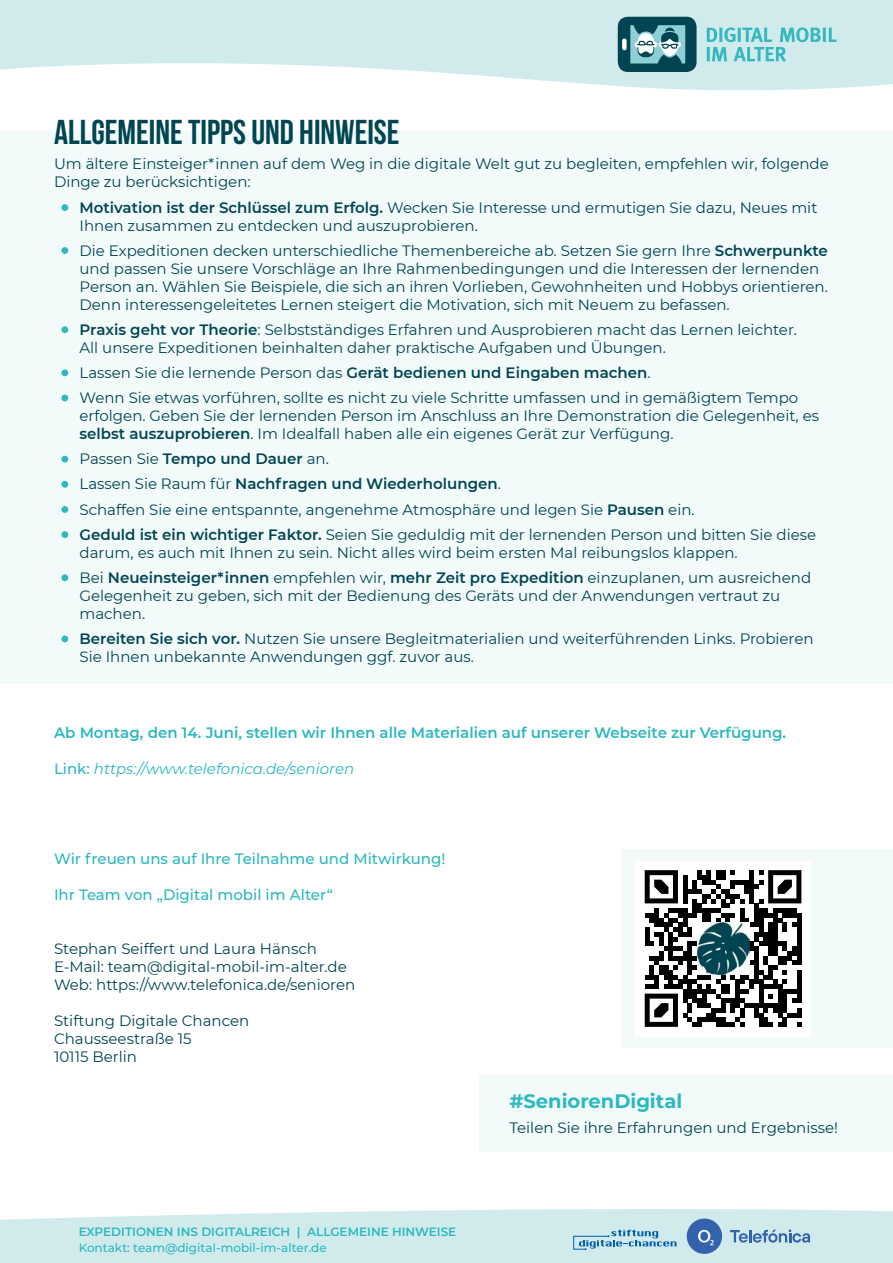
<style>
.page{position:relative;width:893px;height:1263px;background:#fff}
.page>*{position:absolute;margin:0;border:0;box-sizing:border-box;transform-origin:0 0}
.t1{font:34.5px "Bebas Neue";color:#004552}
.t2{font:700 19.5px "Montserrat";color:#2bb8bf}
.t3{font:15px/18px "Montserrat";color:#004552}
.t4{font:600 15px "Montserrat";color:#2bb8bf}
.t5{font:500 15px "Montserrat";color:#2bb8bf}
.t6{font:italic 15px "Montserrat";color:#2bb8bf}
.t7{font:600 12px "Montserrat";color:#2bb8bf}
.t8{font:500 12px "Montserrat";color:#2bb8bf}
.s1{font-weight:600}
.s2{font-weight:500;font-style:normal}
</style>
<div class="page">
<svg style="left:0;top:0;width:893px;height:91px;fill:#d1ebed"></svg>
<div style="left:0;top:131px;width:893px;height:553px;background:#f3fafa"></div>
<div style="left:479px;top:1076px;width:414px;height:76px;background:#f3fafa"></div>
<div style="left:0;top:1209px;width:893px;height:54px;background:#d1ebed"></div>
<svg style="left:574px;top:1230px;width:102px;height:20px;background:#9fc9dc"></svg>
<svg style="left:730px;top:1229px;width:80px;height:13px"></svg>
<div style="left:687px;top:1218px;width:35px;height:36px;background:#3462ac;border-radius:50%"></div>
<svg style="left:698px;top:1230px;width:16px;height:15px"></svg>
<div style="left:622px;top:849px;width:271px;height:199px;background:#f3fafa"></div>
<svg style="left:618px;top:17px;width:79px;height:55px;background:#417d86"></svg>
<div style="left:622px;top:38px;width:5px;height:12px;background:#fff;border-radius:2px"></div>
<svg style="left:707px;top:27px;width:130px;height:34px;background:#9edade"></svg>
<div style="left:61px;top:635px;width:7px;height:7px;background:#2bb8bf;border-radius:50%"></div>
<div style="left:635px;top:861px;width:176px;height:175px;background:#fff"></div>
<svg style="left:645px;top:870px;width:156px;height:157px"></svg>
<img style="left:697px;top:922px;width:52px;height:52px">
<div style="left:61px;top:204px;width:7px;height:7px;background:#2bb8bf;border-radius:50%"></div>
<div style="left:61px;top:247px;width:7px;height:7px;background:#2bb8bf;border-radius:50%"></div>
<div style="left:61px;top:326px;width:7px;height:7px;background:#2bb8bf;border-radius:50%"></div>
<div style="left:61px;top:369px;width:7px;height:7px;background:#2bb8bf;border-radius:50%"></div>
<div style="left:61px;top:395px;width:7px;height:6px;background:#2bb8bf;border-radius:50%"></div>
<div style="left:61px;top:456px;width:7px;height:7px;background:#2bb8bf;border-radius:50%"></div>
<div style="left:61px;top:481px;width:7px;height:7px;background:#2bb8bf;border-radius:50%"></div>
<div style="left:61px;top:506px;width:7px;height:7px;background:#2bb8bf;border-radius:50%"></div>
<div style="left:61px;top:531px;width:7px;height:7px;background:#2bb8bf;border-radius:50%"></div>
<div style="left:61px;top:574px;width:7px;height:7px;background:#2bb8bf;border-radius:50%"></div>
<h1 class="t1" style="left:54px;top:113px;width:347px">ALLGEMEINE TIPPS UND HINWEISE</h1>
<p class="t3" style="left:54px;top:155px;width:776px">Um ältere Einsteiger*innen auf dem Weg in die digitale Welt gut zu begleiten, empfehlen wir, folgende<br>Dinge zu berücksichtigen:</p>
<p class="t3" style="left:80px;top:198px;width:739px"><span class="s1">Motivation ist der Schlüssel zum Erfolg.</span> Wecken Sie Interesse und ermutigen Sie dazu, Neues mit<br>Ihnen zusammen zu entdecken und auszuprobieren.</p>
<p class="t3" style="left:80px;top:241px;width:750px">Die Expeditionen decken unterschiedliche Themenbereiche ab. Setzen Sie gern Ihre <span class="s1">Schwerpunkte </span>und passen Sie unsere Vorschläge an Ihre Rahmenbedingungen und die Interessen der lernenden Person an. Wählen Sie Beispiele, die sich an ihren Vorlieben, Gewohnheiten und Hobbys orientieren.<br>Denn interessengeleitetes Lernen steigert die Motivation, sich mit Neuem zu befassen.</p>
<p class="t3" style="left:80px;top:320px;width:719px"><span class="s1">Praxis geht vor Theorie</span>: Selbstständiges Erfahren und Ausprobieren macht das Lernen leichter.<br>All unsere Expeditionen beinhalten daher praktische Aufgaben und Übungen.</p>
<p class="t3" style="left:80px;top:360px;width:720px;line-height:25.2px">Lassen Sie die lernende Person das <span class="s1">Gerät bedienen und Eingaben machen</span>.<br>Wenn Sie etwas vorführen, sollte es nicht zu viele Schritte umfassen und in gemäßigtem Tempo</p>
<p class="t3" style="left:80px;top:406px;width:741px">erfolgen. Geben Sie der lernenden Person im Anschluss an Ihre Demonstration die Gelegenheit, es <span class="s1">selbst auszuprobieren</span>. Im Idealfall haben alle ein eigenes Gerät zur Verfügung.</p>
<p class="t3" style="left:80px;top:446px;width:738px;line-height:25.2px">Passen Sie <span class="s1">Tempo und Dauer</span> an.<br>Lassen Sie Raum für <span class="s1">Nachfragen und Wiederholungen</span>.<br>Schaffen Sie eine entspannte, angenehme Atmosphäre und legen Sie <span class="s1">Pausen</span> ein.<br><span class="s1">Geduld ist ein wichtiger Faktor.</span> Seien Sie geduldig mit der lernenden Person und bitten Sie diese</p>
<p class="t3" style="left:80px;top:539px;width:733px;line-height:25.2px">darum, es auch mit Ihnen zu sein. Nicht alles wird beim ersten Mal reibungslos klappen.<br>Bei <span class="s1">Neueinsteiger*innen</span> empfehlen wir, <span class="s1">mehr Zeit pro Expedition</span> einzuplanen, um ausreichend</p>
<p class="t3" style="left:80px;top:586px;width:702px">Gelegenheit zu geben, sich mit der Bedienung des Geräts und der Anwendungen vertraut zu machen.</p>
<p class="t3" style="left:80px;top:629px;width:736px"><span class="s1">Bereiten Sie sich vor.</span> Nutzen Sie unsere Begleitmaterialien und weiterführenden Links. Probieren<br>Sie Ihnen unbekannte Anwendungen ggf. zuvor aus.</p>
<p class="t4" style="left:54px;top:722px;width:734px">Ab Montag, den 14. Juni, stellen wir Ihnen alle Materialien auf unserer Webseite zur Verfügung.</p>
<p class="t6" style="left:54px;top:758px;width:302px"><span class="s2">Link:</span> https://www.telefonica.de/senioren</p>
<p class="t5" style="left:54px;top:848px;width:393px">Wir freuen uns auf Ihre Teilnahme und Mitwirkung!</p>
<p class="t5" style="left:54px;top:884px;width:281px">Ihr Team von „Digital mobil im Alter“</p>
<p class="t3" style="left:54px;top:939px;width:303px">Stephan Seiffert und Laura Hänsch<br>E-Mail: team@digital-mobil-im-alter.de<br>Web: https://www.telefonica.de/senioren</p>
<p class="t3" style="left:54px;top:1011px;width:197px">Stiftung Digitale Chancen<br>Chausseestraße 15<br>10115 Berlin</p>
<p class="t7" style="left:79px;top:1223px;width:379px">EXPEDITIONEN INS DIGITALREICH | ALLGEMEINE HINWEISE</p>
<p class="t8" style="left:79px;top:1239px;width:250px">Kontakt: team@digital-mobil-im-alter.de</p>
<h2 class="t2" style="left:509px;top:1087px;width:174px">#SeniorenDigital</h2>
<p class="t3" style="left:509px;top:1118px;width:330px">Teilen Sie ihre Erfahrungen und Ergebnisse!</p>
</div>
